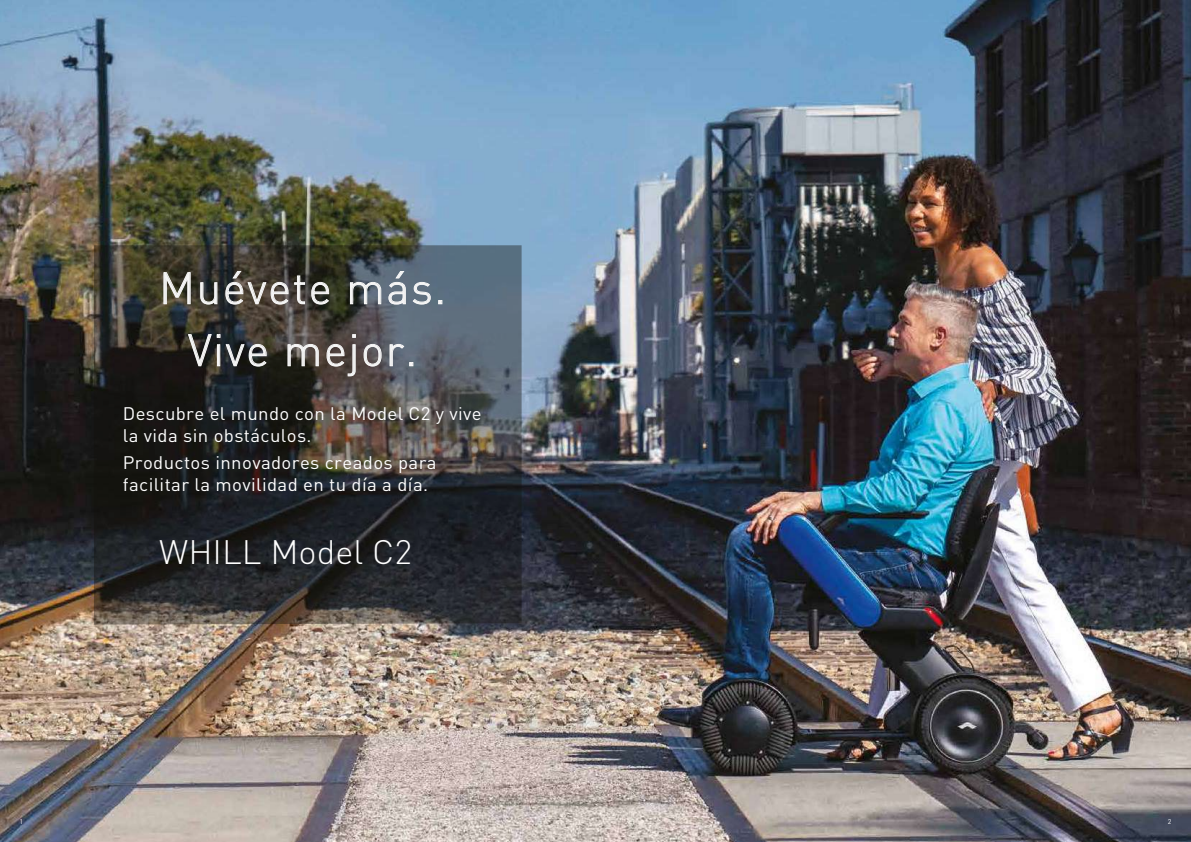
<style>
.page{position:relative;width:1191px;height:842px;background:#fff}
.page>*{position:absolute;margin:0;border:0;box-sizing:border-box;transform-origin:0 0}
.t1{font:300 43.8px/62px "DIN Pro";letter-spacing:.04em;color:#f6f6f6;text-align:center}
.t2{font:300 33.5px "DIN Pro";color:#fff}
.t3{font:18px/22px "DIN Pro";letter-spacing:.02em;color:#fff}
.t4{font:6.8px "DIN Pro";color:#fff}
</style>
<div class="page">
<img style="left:0;top:0;width:1191px;height:842px">
<svg style="left:94px;top:245px;width:427px;height:380px;background:#353636"></svg>
<svg style="left:163px;top:272px;width:28px;height:33px"></svg>
<svg style="left:200px;top:282px;width:18px;height:23px"></svg>
<svg style="left:225px;top:270px;width:80px;height:35px;background:#5f5953"></svg>
<svg style="left:311px;top:281px;width:19px;height:24px"></svg>
<svg style="left:349px;top:281px;width:33px;height:24px"></svg>
<svg style="left:388px;top:270px;width:18px;height:35px"></svg>
<svg style="left:412px;top:281px;width:19px;height:24px"></svg>
<svg style="left:438px;top:300px;width:4px;height:4px"></svg>
<svg style="left:187px;top:333px;width:80px;height:34px;background:#444544"></svg>
<svg style="left:287px;top:343px;width:32px;height:24px"></svg>
<svg style="left:326px;top:334px;width:30px;height:43px"></svg>
<svg style="left:363px;top:343px;width:19px;height:24px"></svg>
<svg style="left:389px;top:343px;width:24px;height:24px"></svg>
<h1 class="t1" style="left:159px;top:254px;width:288px">Muévete más.<br>Vive mejor.</h1>
<p class="t3" style="left:123px;top:402px;width:360px">Descubre el mundo con la Model C2 y vive la vida sin obstáculos.</p>
<p class="t3" style="left:123px;top:451px;width:315px">Productos innovadores creados para facilitar la movilidad en tu día a día.</p>
<h2 class="t2" style="left:159px;top:526px;width:254px">WHILL Model C2</h2>
<p class="t4" style="left:19px;top:816px;width:5px">1</p>
<p class="t4" style="left:1168px;top:816px;width:5px">2</p>
</div>
